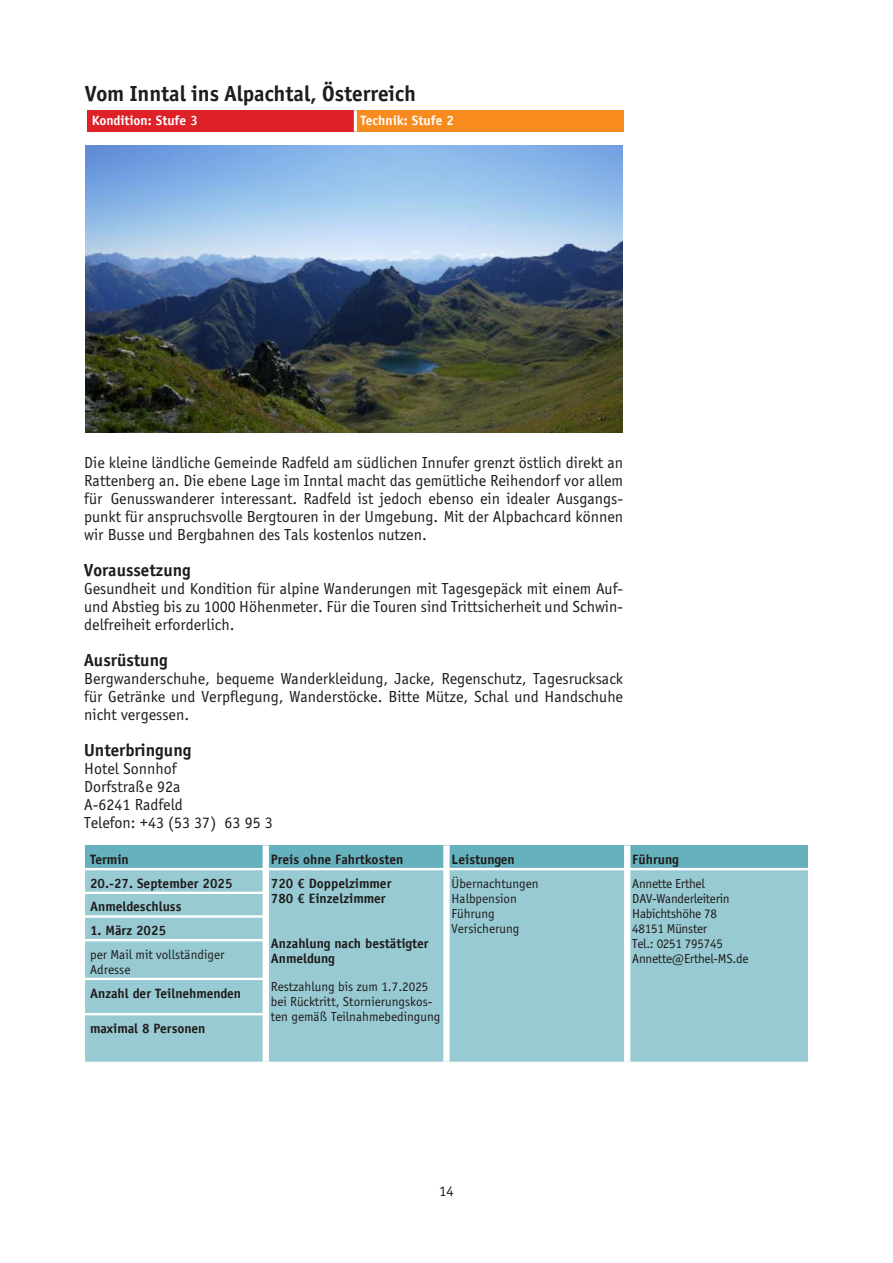
<style>
.page{position:relative;width:893px;height:1263px;background:#fff}
.page>*{position:absolute;margin:0;border:0;box-sizing:border-box;transform-origin:0 0}
.t1{font:700 22.5px "Officina Sans";color:#1f1c1a}
.t2{font:700 18px "Officina Sans";color:#1f1c1a}
.t3{font:16.5px/18px "Officina Sans";color:#1f1c1a;text-align:justify}
.t4{font:15px "Officina Sans";color:#1f1c1a}
.t5{font:700 13.5px/15px "Officina Sans LT";color:#1f1c1a}
.t6{font:13.5px/15px "Officina Sans";color:#1f1c1a}
.t7{font:13.5px/15px "Officina Sans";letter-spacing:-.02em;color:#1f1c1a}
.t8{font:700 13.5px "Officina Sans LT";color:#fff}
</style>
<div class="page">
<div style="left:85px;top:845px;width:723px;height:24px;background:#66b1be"></div>
<div style="left:85px;top:870px;width:723px;height:192px;background:#98cad3"></div>
<div style="left:263px;top:845px;width:6px;height:217px;background:#fff"></div>
<div style="left:443px;top:845px;width:7px;height:217px;background:#fff"></div>
<div style="left:624px;top:845px;width:6px;height:217px;background:#fff"></div>
<hr style="left:85px;top:868px;width:723px;height:2px;background:#fff">
<hr style="left:85px;top:892px;width:181px;height:2px;background:#fff">
<hr style="left:85px;top:915px;width:181px;height:3px;background:#fff">
<hr style="left:85px;top:939px;width:181px;height:2px;background:#fff">
<hr style="left:85px;top:978px;width:181px;height:2px;background:#fff">
<hr style="left:85px;top:1013px;width:181px;height:2px;background:#fff">
<img style="left:85px;top:145px;width:537px;height:288px">
<div style="left:87px;top:110px;width:268px;height:22px;background:#de2027"></div>
<div style="left:355px;top:110px;width:269px;height:22px;background:#f78b1e"></div>
<hr style="left:354px;top:110px;width:3px;height:22px;background:#fff">
<h1 class="t1" style="left:85px;top:81px;width:332px">Vom Inntal ins Alpachtal, Österreich</h1>
<p class="t8" style="left:92px;top:112px;width:108px">Kondition: Stufe 3</p>
<p class="t8" style="left:360px;top:112px;width:95px">Technik: Stufe 2</p>
<p class="t3" style="left:84px;top:454px;width:540px">Die kleine ländliche Gemeinde Radfeld am südlichen Innufer grenzt östlich direkt an Rattenberg an. Die ebene Lage im Inntal macht das gemütliche Reihendorf vor allem für Genusswanderer interessant. Radfeld ist jedoch ebenso ein idealer Ausgangs&shy;punkt für anspruchsvolle Bergtouren in der Umgebung. Mit der Alpbachcard können wir Busse und Bergbahnen des Tals kostenlos nutzen.</p>
<p class="t2" style="left:84px;top:560px;width:108px">Voraussetzung</p>
<p class="t3" style="left:84px;top:580px;width:540px">Gesundheit und Kondition für alpine Wanderungen mit Tagesgepäck mit einem Auf&shy;und Abstieg bis zu 1000 Höhenmeter. Für die Touren sind Trittsicherheit und Schwin&shy;delfreiheit erforderlich.</p>
<p class="t2" style="left:84px;top:650px;width:85px">Ausrüstung</p>
<p class="t3" style="left:84px;top:670px;width:540px">Bergwanderschuhe, bequeme Wanderkleidung, Jacke, Regenschutz, Tagesrucksack für Getränke und Verpflegung, Wanderstöcke. Bitte Mütze, Schal und Handschuhe nicht vergessen.</p>
<p class="t2" style="left:84px;top:740px;width:109px">Unterbringung</p>
<p class="t3" style="left:84px;top:760px;width:190px;text-align:left">Hotel Sonnhof<br>Dorfstraße 92a<br>A-6241 Radfeld<br>Telefon: +43 (53 37) 63 95 3</p>
<p class="t5" style="left:90px;top:852px;width:40px">Termin</p>
<p class="t5" style="left:271px;top:852px;width:134px">Preis ohne Fahrtkosten</p>
<p class="t5" style="left:452px;top:852px;width:65px">Leistungen</p>
<p class="t5" style="left:632px;top:852px;width:48px">Führung</p>
<p class="t5" style="left:90px;top:875px;width:144px">20.-27. September 2025</p>
<p class="t5" style="left:271px;top:875px;width:122px">720 € Doppelzimmer<br>780 € Einzelzimmer</p>
<p class="t5" style="left:271px;top:935px;width:159px">Anzahlung nach bestätigter<br>Anmeldung</p>
<p class="t6" style="left:271px;top:979px;width:171px">Restzahlung bis zum 1.7.2025 bei Rücktritt, Stornierungskos&shy;ten gemäß Teilnahmebedingung</p>
<p class="t6" style="left:452px;top:876px;width:88px">Übernachtungen<br>Halbpension<br>Führung<br>Versicherung</p>
<p class="t7" style="left:632px;top:876px;width:118px">Annette Erthel<br>DAV-Wanderleiterin<br>Habichtshöhe 78<br>48151 Münster<br>Tel.: 0251 795745<br>Annette@Erthel-MS.de</p>
<p class="t5" style="left:90px;top:899px;width:93px">Anmeldeschluss</p>
<p class="t5" style="left:90px;top:923px;width:78px">1. März 2025</p>
<p class="t6" style="left:90px;top:947px;width:136px">per Mail mit vollständiger<br>Adresse</p>
<p class="t5" style="left:90px;top:985px;width:153px">Anzahl der Teilnehmenden</p>
<p class="t5" style="left:90px;top:1020px;width:117px">maximal 8 Personen</p>
<p class="t4" style="left:439px;top:1183px;width:16px">14</p>
</div>
